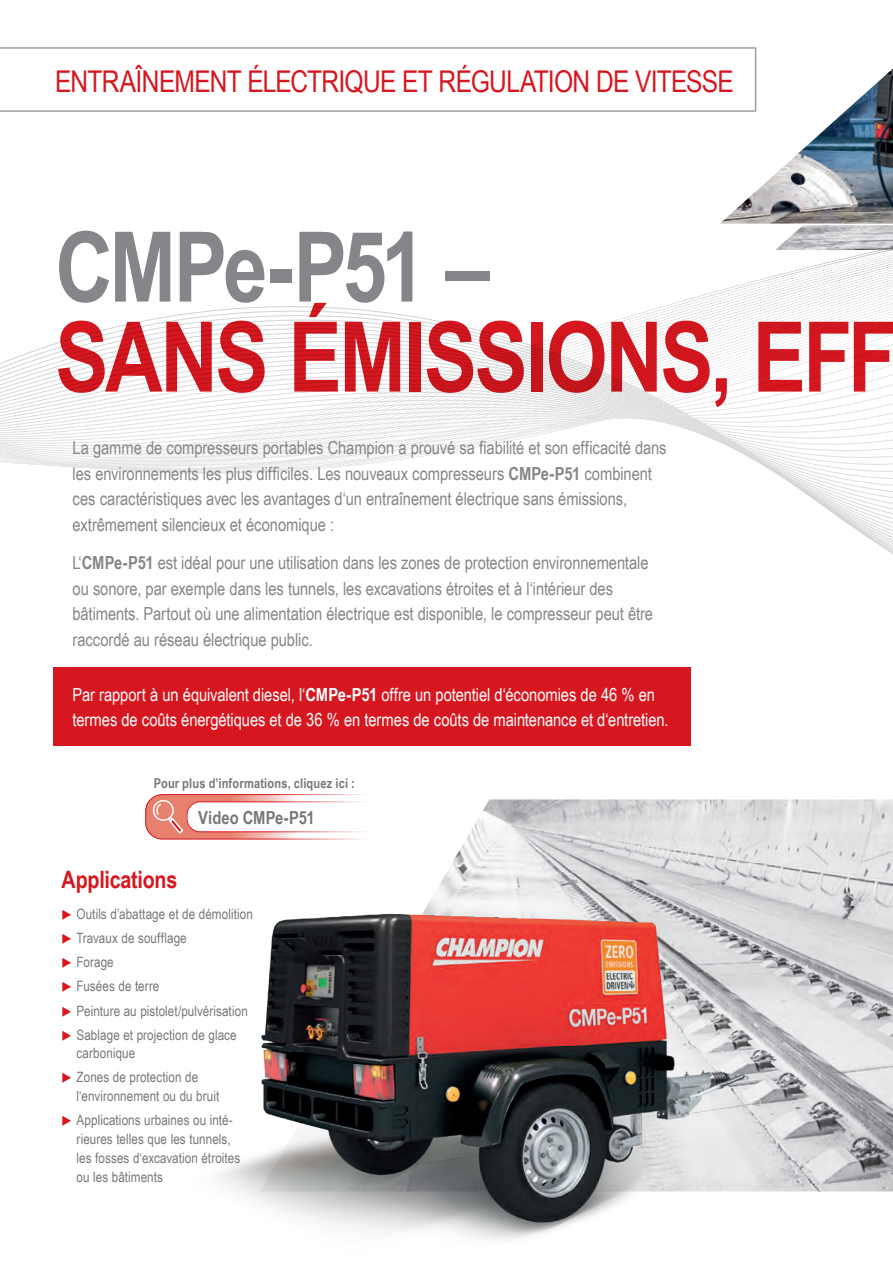
<style>
.page{position:relative;width:893px;height:1263px;background:#fff}
.page>*{position:absolute;margin:0;border:0;box-sizing:border-box;transform-origin:0 0}
.t1{font:700 97.5px "Arial Narrow";letter-spacing:-.025em;color:#d7171f}
.t2{font:700 97.5px "Arial Narrow";letter-spacing:-.04em;color:#848689}
.t3{font:30px "Arial Narrow";letter-spacing:-.025em;color:#d7171f}
.t4{font:700 24px "Arial Narrow";letter-spacing:-.01em;color:#d7171f}
.t5{font:18px/25.5px "Arial Narrow";letter-spacing:-.005em;color:#848689}
.t6{font:18px/25.5px "Arial Narrow";letter-spacing:-.005em;color:#fff}
.t7{font:700 18px "Arial Narrow";color:#76787b}
.t8{font:14.25px/18.8px "Arial Narrow";letter-spacing:.005em;color:#76787b}
.t9{font:700 13.5px "Arial Narrow";letter-spacing:.01em;color:#76787b}
.s1{font-weight:700}
.s2{color:#d7171f}
</style>
<div class="page">
<svg style="left:780px;top:870px;width:113px;height:322px;background:#c8c9cb"></svg>
<div style="left:53px;top:701px;width:638px;height:15px;background:#d7171f"></div>
<div style="left:53px;top:685px;width:638px;height:16px;background:#d7171f"></div>
<div style="left:53px;top:670px;width:638px;height:15px;background:#d7171f"></div>
<svg style="left:156px;top:472px;width:737px;height:33px"></svg>
<svg style="left:0;top:47px;width:893px;height:422px"></svg>
<img style="left:53px;top:718px;width:727px;height:522px">
<svg style="left:714px;top:47px;width:179px;height:205px"></svg>
<svg style="left:72px;top:919px;width:12px;height:1px"></svg>
<svg style="left:72px;top:943px;width:12px;height:1px"></svg>
<svg style="left:72px;top:967px;width:12px;height:1px"></svg>
<svg style="left:72px;top:991px;width:12px;height:1px"></svg>
<svg style="left:72px;top:1015px;width:12px;height:1px"></svg>
<svg style="left:72px;top:1039px;width:12px;height:1px"></svg>
<svg style="left:72px;top:1082px;width:12px;height:1px"></svg>
<svg style="left:72px;top:1125px;width:12px;height:1px"></svg>
<h2 class="t3" style="left:55px;top:59px;width:680px">ENTRAÎNEMENT ÉLECTRIQUE ET RÉGULATION DE VITESSE</h2>
<h1 class="t2" style="left:55px;top:193px;width:436px">CMPe-P51 –</h1>
<h1 class="t1" style="left:55px;top:283px;width:843px">SANS ÉMISSIONS, EFF</h1>
<p class="t5" style="left:73px;top:435px;width:595px">La gamme de compresseurs portables Champion a prouvé sa fiabilité et son efficacité dans les environnements les plus difficiles. Les nouveaux compresseurs <span class="s1">CMPe-P51</span> combinent ces caractéristiques avec les avantages d‘un entraînement électrique sans émissions, extrêmement silencieux et économique :</p>
<p class="t5" style="left:73px;top:549px;width:582px">L‘<span class="s1">CMPe-P51</span> est idéal pour une utilisation dans les zones de protection environnementale ou sonore, par exemple dans les tunnels, les excavations étroites et à l‘intérieur des bâtiments. Partout où une alimentation électrique est disponible, le compresseur peut être raccordé au réseau électrique public.</p>
<p class="t6" style="left:73px;top:681px;width:598px">Par rapport à un équivalent diesel, l‘<span class="s1">CMPe-P51</span> offre un potentiel d‘économies de 46 % en termes de coûts énergétiques et de 36 % en termes de coûts de maintenance et d‘entretien.</p>
<p class="t9" style="left:154px;top:773px;width:203px">Pour plus d’informations, cliquez ici :</p>
<p class="t7" style="left:198px;top:804px;width:118px">Video CMPe-P51</p>
<h3 class="t4" style="left:62px;top:861px;width:117px">Applications</h3>
<p class="t8" style="left:62px;top:904px;width:193px"><span class="s2">◆</span> Outils d’abattage et de démolition</p>
<p class="t8" style="left:62px;top:928px;width:127px"><span class="s2">◆</span> Travaux de soufflage</p>
<p class="t8" style="left:62px;top:952px;width:54px"><span class="s2">◆</span> Forage</p>
<p class="t8" style="left:62px;top:976px;width:99px"><span class="s2">◆</span> Fusées de terre</p>
<p class="t8" style="left:62px;top:1000px;width:188px"><span class="s2">◆</span> Peinture au pistolet/pulvérisation</p>
<p class="t8" style="left:77px;top:1025px;width:162px;text-indent:-15px"><span class="s2">◆</span> Sablage et projection de glace carbonique</p>
<p class="t8" style="left:77px;top:1067px;width:144px;text-indent:-15px"><span class="s2">◆</span> Zones de protection de l‘environnement ou du bruit</p>
<p class="t8" style="left:77px;top:1110px;width:165px;text-indent:-15px"><span class="s2">◆</span> Applications urbaines ou inté&shy;rieures telles que les tunnels, les fosses d‘excavation étroites ou les bâtiments</p>
</div>
